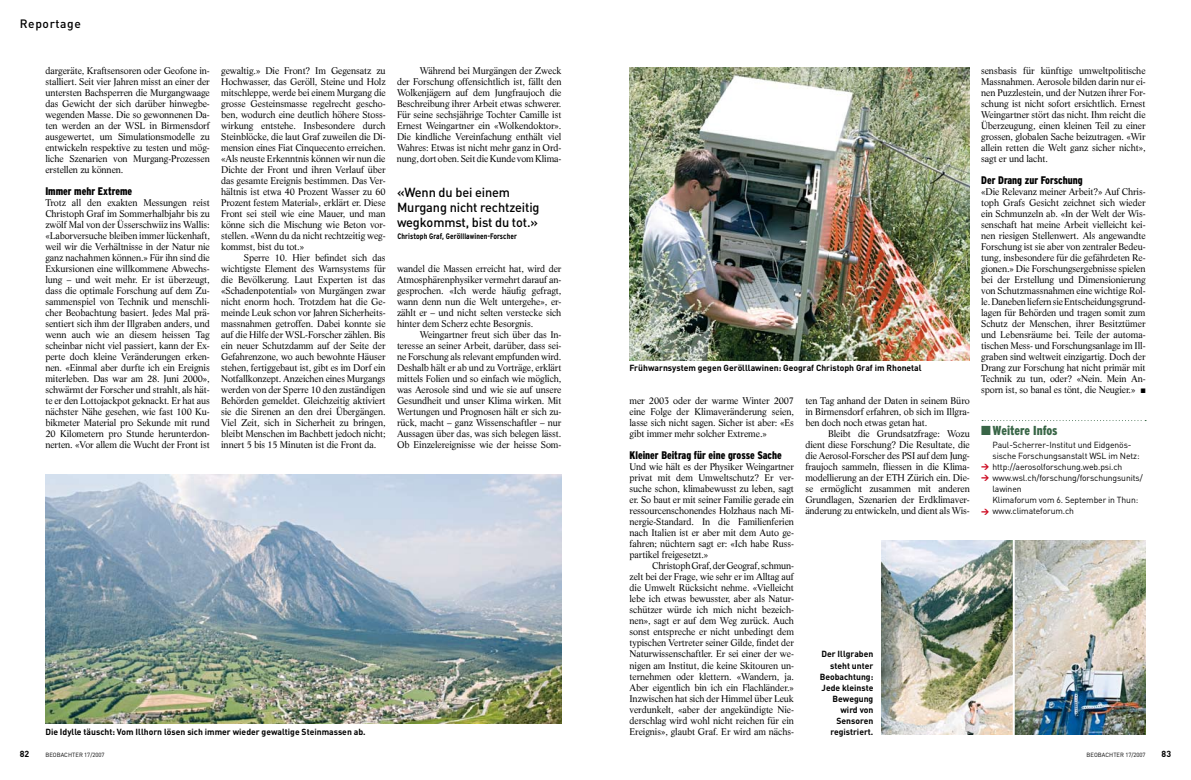
<style>
.page{position:relative;width:1191px;height:780px;background:#fff}
.page>*{position:absolute;margin:0;border:0;box-sizing:border-box;transform-origin:0 0}
.t1{font:500 13px/15px "DIN";letter-spacing:-.01em;color:#000}
.t2{font:900 condensed 13px "Interstate";letter-spacing:-.01em;color:#386546}
.t3{font:500 12px "DIN";letter-spacing:.05em;color:#000}
.t4{font:900 condensed 11px "Interstate";color:#000;scale:.96 1}
.t5{font:9.5px/11px "Life LT Std";letter-spacing:-.01em;color:#000;text-align:justify}
.t6{font:700 8.8px/11px "DIN";color:#000;text-align:right}
.t7{font:8.8px "DIN";letter-spacing:-.01em;color:#000}
.t8{font:700 condensed 8px "Interstate";letter-spacing:.01em;color:#000}
.t9{font:6px "DIN";letter-spacing:.005em;color:#000}
.s1{font-family:"DIN Black Expert";font-size:8px;color:#cc071e}
</style>
<div class="page">
<img style="left:45px;top:475px;width:516px;height:248px">
<img style="left:629px;top:67px;width:340px;height:293px">
<img style="left:882px;top:540px;width:263px;height:194px">
<svg style="left:982px;top:420px;width:164px;height:1px"></svg>
<hr style="left:1012px;top:538px;width:2px;height:197px;background:#fff">
<p class="t3" style="left:20px;top:16px;width:62px">Reportage</p>
<p class="t5" style="left:45px;top:65px;width:166px">dargeräte, Kraftsensoren oder Geofone in&shy;stalliert. Seit vier Jahren misst an einer der untersten Bachsperren die Murgangwaage das Gewicht der sich darüber hinwegbe&shy;wegenden Masse. Die so gewonnenen Da&shy;ten werden an der WSL in Birmensdorf ausgewertet, um Simulationsmodelle zu entwickeln respektive zu testen und mög&shy;liche Szenarien von Murgang-Prozessen erstellen zu können.</p>
<p class="t4" style="left:45px;top:185px;width:92px">Immer mehr Extreme</p>
<p class="t5" style="left:45px;top:197px;width:166px">Trotz all den exakten Messungen reist Christoph Graf im Sommerhalbjahr bis zu zwölf Mal von der Üsserschwiiz ins Wallis: «Labor-versuche bleiben immer lückenhaft, weil wir die Verhältnisse in der Natur nie ganz nachahmen können.» Für ihn sind die Exkursionen eine willkommene Abwechs&shy;lung – und weit mehr. Er ist überzeugt, dass die optimale Forschung auf dem Zu&shy;sammenspiel von Technik und menschli&shy;cher Beobachtung basiert. Jedes Mal prä&shy;sentiert sich ihm der Illgraben anders, und wenn auch wie an diesem heissen Tag scheinbar nicht viel passiert, kann der Ex&shy;perte doch kleine Veränderungen erken&shy;nen. «Einmal aber durfte ich ein Ereignis miterleben. Das war am 28. Juni 2000», schwärmt der Forscher und strahlt, als hät&shy;te er den Lotto-jackpot geknackt. Er hat aus nächster Nähe gesehen, wie fast 100 Ku&shy;bikmeter Material pro Sekunde mit rund 20 Kilometern pro Stunde herunterdon&shy;nerten. «Vor allem die Wucht der Front ist</p>
<p class="t5" style="left:221px;top:65px;width:166px">gewaltig.» Die Front? Im Gegensatz zu Hochwasser, das Geröll, Steine und Holz mitschleppe, werde bei einem Murgang die grosse Gesteinsmasse regelrecht gescho&shy;ben, wodurch eine deutlich höhere Stoss&shy;wirkung entstehe. Insbesondere durch Steinblöcke, die laut Graf zuweilen die Di&shy;mension eines Fiat Cinquecento erreichen. «Als neuste Erkenntnis können wir nun die Dichte der Front und ihren Verlauf über das gesamte Ereignis bestimmen. Das Ver&shy;hältnis ist etwa 40 Prozent Wasser zu 60<br>Prozent festem Material», erklärt er. Diese Front sei steil wie eine Mauer, und man könne sich die Mischung wie Beton vor&shy;stellen. «Wenn du da nicht rechtzeitig weg&shy;kommst, bist du tot.»</p>
<p class="t5" style="left:221px;top:252px;width:166px;text-indent:23px">Sperre 10. Hier befindet sich das wichtigste Element des Warnsystems für die Bevölkerung. Laut Experten ist das «Schadenpotential» von Murgängen zwar nicht enorm hoch. Trotzdem hat die Ge&shy;meinde Leuk schon vor Jahren Sicherheits&shy;massnahmen getroffen. Dabei konnte sie auf die Hilfe der WSL-Forscher zählen. Bis ein neuer Schutzdamm auf der Seite der Gefahrenzone, wo auch bewohnte Häuser stehen, fertiggebaut ist, gibt es im Dorf ein Notfallkonzept. Anzeichen eines Murgangs werden von der Sperre 10 den zuständigen Behörden gemeldet. Gleichzeitig aktiviert sie die Sirenen an den drei Übergängen.<br>Viel Zeit, sich in Sicherheit zu bringen, bleibt Menschen im Bachbett jedoch nicht; innert 5 bis 15 Minuten ist die Front da.</p>
<p class="t5" style="left:397px;top:65px;width:166px;text-indent:23px">Während bei Murgängen der Zweck der Forschung offensichtlich ist, fällt den Wolkenjägern auf dem Jungfraujoch die Beschreibung ihrer Arbeit etwas schwerer.<br>Für seine sechsjährige Tochter Camille ist Ernest Weingartner ein «Wolkendoktor».<br>Die kindliche Vereinfachung enthält viel Wahres: Etwas ist nicht mehr ganz in Ord&shy;nung, dort oben. Seit die Kunde vom Klima-</p>
<h1 class="t1" style="left:397px;top:184px;width:144px">«Wenn du bei einem<br>Murgang nicht rechtzeitig wegkommst, bist du tot.»</h1>
<p class="t8" style="left:397px;top:232px;width:121px">Christoph Graf, Gerölllawinen-Forscher</p>
<p class="t5" style="left:397px;top:263px;width:166px">wandel die Massen erreicht hat, wird der Atmosphärenphysiker vermehrt darauf an&shy;gesprochen. «Ich werde häufig gefragt, wann denn nun die Welt untergehe», er&shy;zählt er – und nicht selten verstecke sich hinter dem Scherz echte Besorgnis.</p>
<p class="t5" style="left:397px;top:329px;width:166px;text-indent:23px">Weingartner freut sich über das In&shy;teresse an seiner Arbeit, darüber, dass sei&shy;ne Forschung als relevant empfunden wird.<br>Deshalb hält er ab und zu Vorträge, erklärt mittels Folien und so einfach wie mög-lich, was Aerosole sind und wie sie auf unsere Gesundheit und unser Klima wirken. Mit Wertungen und Prognosen hält er sich zu&shy;rück, macht – ganz Wissenschaftler – nur Aussagen über das, was sich belegen lässt.<br>Ob Einzelereignisse wie der heisse Som-</p>
<p class="t6" style="left:45px;top:725px;width:322px">Die Idylle täuscht: Vom Illhorn lösen sich immer wieder gewaltige Steinmassen ab.</p>
<p class="t6" style="left:20px;top:747px;width:11px">82</p>
<p class="t9" style="left:45px;top:750px;width:61px">BEOBACHTER 17/2007</p>
<p class="t6" style="left:629px;top:362px;width:294px">Frühwarnsystem gegen Gerölllawinen: Geograf Christoph Graf im Rhonetal</p>
<p class="t5" style="left:629px;top:395px;width:166px">mer 2003 oder der warme Winter 2007 eine Folge der Klimaveränderung seien, lasse sich nicht sagen. Sicher ist aber: «Es gibt immer mehr solcher Extreme.»</p>
<p class="t4" style="left:629px;top:449px;width:160px">Kleiner Beitrag für eine grosse Sache</p>
<p class="t5" style="left:629px;top:461px;width:166px">Und wie hält es der Physiker Weingartner privat mit dem Umweltschutz? Er ver&shy;suche schon, klimabewusst zu leben, sagt er. So baut er mit seiner Familie gerade ein ressourcenschonendes Holzhaus nach Mi&shy;nergie-Standard. In die Familienferien nach Italien ist er aber mit dem Auto ge&shy;fahren; nüchtern sagt er: «Ich habe Russ&shy;partikel freigesetzt.»</p>
<p class="t5" style="left:629px;top:560px;width:166px;text-indent:23px">Christoph Graf, der Geograf, schmun&shy;zelt bei der Frage, wie sehr er im Alltag auf die Umwelt Rücksicht nehme. «Vielleicht lebe ich etwas bewusster, aber als Natur&shy;schützer würde ich mich nicht bezeich&shy;nen», sagt er auf dem Weg zurück. Auch sonst entspreche er nicht unbedingt dem typi- schen Vertreter seiner Gilde, findet der Naturwissenschaftler. Er sei einer der we&shy;nigen am Institut, die keine Skitouren un&shy;ternehmen oder klettern. «Wandern, ja.<br>Aber eigentlich bin ich ein Flachländer.» Inzwischen hat sich der Himmel über Leuk verdunkelt, «aber der angekündigte Nie&shy;derschlag wird wohl nicht reichen für ein Ereignis», glaubt Graf. Er wird am nächs-</p>
<p class="t5" style="left:805px;top:395px;width:166px">ten Tag anhand der Daten in seinem Büro in Birmensdorf erfahren, ob sich im Illgra&shy;ben doch noch etwas getan hat.</p>
<p class="t5" style="left:805px;top:428px;width:166px;text-indent:23px">Bleibt die Grundsatzfrage: Wozu dient diese Forschung? Die Resultate, die die Aerosol-Forscher des PSI auf dem Jung&shy;fraujoch sammeln, fliessen in die Klima&shy;modellierung an der ETH Zürich ein. Die&shy;se ermöglicht zusammen mit anderen Grundlagen, Szenarien der Erdklimaver&shy;änderung zu entwickeln, und dient als Wis-</p>
<p class="t6" style="left:819px;top:648px;width:55px">Der Illgraben steht unter<br>Beobachtung:<br>Jede kleinste<br>Bewegung wird von<br>Sensoren registriert.</p>
<p class="t5" style="left:981px;top:65px;width:166px">sensbasis für künftige umweltpoliti- sche Massnahmen. Aerosole bilden darin nur ei&shy;nen Puzzlestein, und der Nutzen ihrer For&shy;schung ist nicht sofort ersichtlich. Ernest Weingartner stört das nicht. Ihm reicht die Überzeugung, einen kleinen Teil zu einer grossen, globalen Sache beizutragen. «Wir allein retten die Welt ganz sicher nicht», sagt er und lacht.</p>
<p class="t4" style="left:981px;top:174px;width:107px">Der Drang zur Forschung</p>
<p class="t5" style="left:981px;top:186px;width:166px">«Die Relevanz meiner Arbeit?» Auf Chris&shy;toph Grafs Gesicht zeichnet sich wieder ein Schmunzeln ab. «In der Welt der Wis&shy;senschaft hat meine Arbeit vielleicht kei&shy;nen riesigen Stellenwert. Als an-ge-wand-te Forschung ist sie aber von zentra-ler Bedeu&shy;tung, insbesondere für die gefährdeten Re&shy;gionen.» Die For-schungs-ergeb-nisse spielen bei der Erstellung und Dimensionierung von Schutzmassnahmen eine wichtige Rol&shy;le. Daneben liefern sie Entscheidungsgrund&shy;lagen für Behörden und tragen somit zum Schutz der Menschen, ihrer Besitztümer und Lebensräume bei. Teile der automa&shy;tischen Mess- und Forschungsanlage im Ill&shy;graben sind weltweit einzigartig. Doch der Drang zur Forschung hat nicht primär mit Technik zu tun, oder? «Nein. Mein An&shy;sporn ist, so banal es tönt, die Neugier.» ■</p>
<h1 class="t2" style="left:981px;top:423px;width:78px">■Weitere Infos</h1>
<p class="t7" style="left:992px;top:439px;width:140px">Paul-Scherrer-Institut und Eidgenös-</p>
<p class="t7" style="left:992px;top:450px;width:149px">sische Forschungsanstalt WSL im Netz:</p>
<p class="t7" style="left:981px;top:461px;width:143px"><span class="s1">W</span> http://aerosolforschung.web.psi.ch</p>
<p class="t7" style="left:981px;top:472px;width:163px"><span class="s1">W</span> www.wsl.ch/forschung/forschungsunits/</p>
<p class="t7" style="left:992px;top:483px;width:31px">lawinen</p>
<p class="t7" style="left:992px;top:494px;width:147px">Klimaforum vom 6. September in Thun:</p>
<p class="t7" style="left:981px;top:505px;width:94px"><span class="s1">W</span> www.climateforum.ch</p>
<p class="t9" style="left:1086px;top:750px;width:61px">BEOBACHTER 17/2007</p>
<p class="t6" style="left:1161px;top:747px;width:11px">83</p>
</div>
